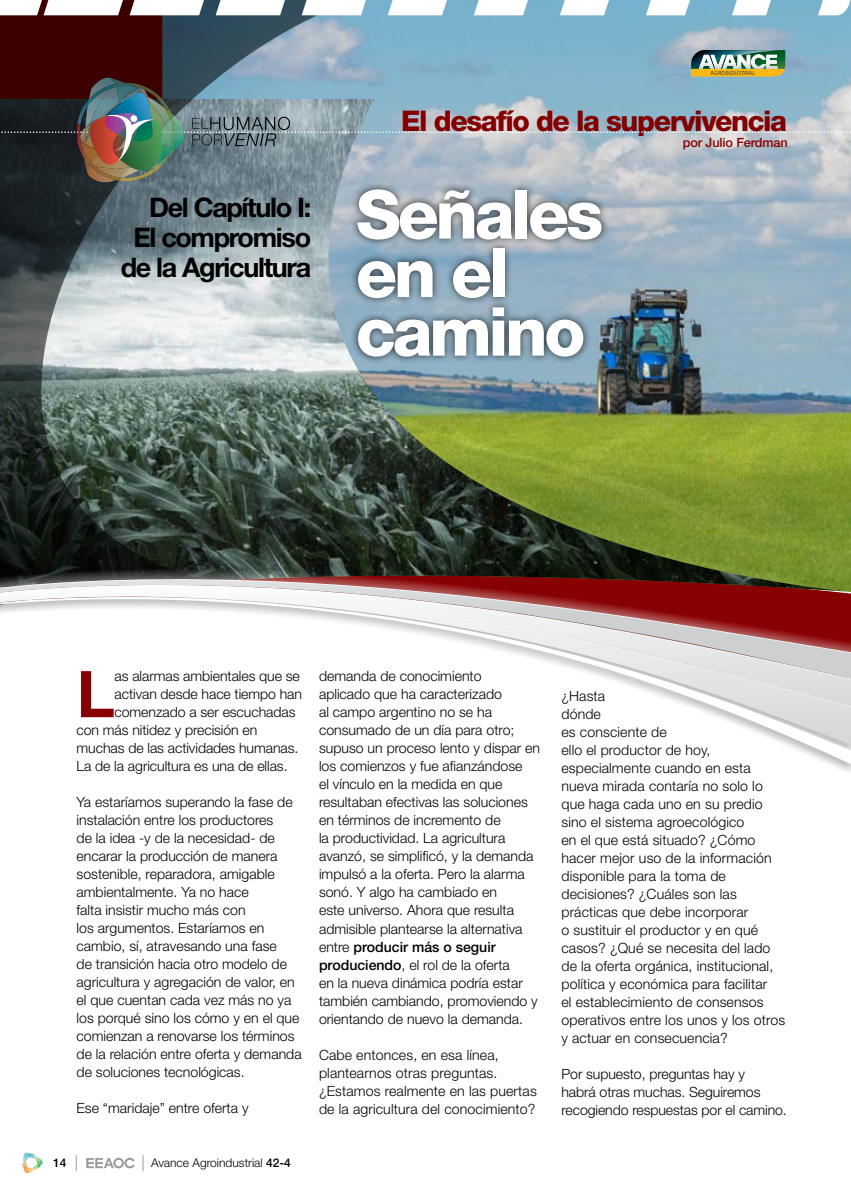
<style>
.page{position:relative;width:851px;height:1191px;background:#fff}
.page>*{position:absolute;margin:0;border:0;box-sizing:border-box;transform-origin:0 0}
.t1{font:800 67.5px/58.5px "Helvetica Neue LT Std";letter-spacing:-.05em;color:#fff}
.t2{font:700 64.5px "Helvetica Neue LT Std";color:#880102}
.t3{font:800 28.5px "Helvetica Neue LT Std";letter-spacing:-.05em;color:#820000}
.t4{font:700 27px/30px "Helvetica Neue LT Std";letter-spacing:-.05em;color:#000;text-align:right}
.t5{font:300 14.1px/18px "Helvetica Neue LT Std";color:#000}
.t6{font:500 12.75px "Helvetica Neue LT Std";letter-spacing:-.01em;color:#880102}
.t7{font:300 12px "Helvetica Neue LT Std";color:#000}
.t8{font:500 12px "Helvetica Neue LT Std";color:#000}
.t9{font:5.85px "Myriad Pro";color:#414042}
.s1{font-weight:500}
</style>
<div class="page">
<svg style="left:86px;top:1157px;width:49px;height:11px"></svg>
<svg style="left:23px;top:1152px;width:20px;height:21px"></svg>
<svg style="left:143px;top:1155px;width:1px;height:16px"></svg>
<svg style="left:76px;top:1155px;width:1px;height:16px"></svg>
<img style="left:617px;top:0;width:233px;height:79px">
<img style="left:617px;top:182px;width:233px;height:387px">
<img style="left:0;top:0;width:617px;height:569px">
<div style="left:349px;top:181px;width:260px;height:184px;background:#000;opacity:.75"></div>
<svg style="left:691px;top:50px;width:94px;height:19px"></svg>
<div style="left:691px;top:69px;width:94px;height:8px;background:#fdb913"></div>
<svg style="left:215px;top:0;width:70px;height:15px"></svg>
<svg style="left:129px;top:0;width:75px;height:15px"></svg>
<svg style="left:731px;top:0;width:39px;height:15px"></svg>
<svg style="left:301px;top:0;width:65px;height:15px"></svg>
<svg style="left:817px;top:0;width:33px;height:15px"></svg>
<svg style="left:0;top:0;width:123px;height:15px"></svg>
<svg style="left:387px;top:0;width:60px;height:15px"></svg>
<svg style="left:645px;top:0;width:44px;height:15px"></svg>
<svg style="left:559px;top:0;width:50px;height:15px"></svg>
<svg style="left:473px;top:0;width:55px;height:15px"></svg>
<img style="left:86px;top:78px;width:33px;height:1px">
<svg style="left:0;top:79px;width:851px;height:103px;background:#8a9ca5"></svg>
<div style="left:0;top:569px;width:850px;height:207px;background:#fff;opacity:.75"></div>
<svg style="left:0;top:577px;width:850px;height:3px;background:#643c2e"></svg>
<svg style="left:0;top:580px;width:850px;height:5px;background:#925d54"></svg>
<svg style="left:0;top:745px;width:850px;height:19px"></svg>
<svg style="left:0;top:585px;width:850px;height:7px"></svg>
<svg style="left:0;top:592px;width:850px;height:153px"></svg>
<h3 class="t4" style="left:121px;top:192px;width:192px">Del Capítulo I:<br>El compromiso de la Agricultura</h3>
<p class="t9" style="left:710px;top:69px;width:46px">AGROINDUSTRIAL</p>
<h3 class="t3" style="left:401px;top:104px;width:387px">El desafío de la supervivencia</h3>
<p class="t6" style="left:682px;top:135px;width:107px">por Julio Ferdman</p>
<h1 class="t1" style="left:356px;top:185px;width:249px">Señales en el camino</h1>
<h2 class="t2" style="left:77px;top:654px;width:40px">L</h2>
<p class="t5" style="left:114px;top:667px;width:187px">as alarmas ambientales que se</p>
<p class="t5" style="left:114px;top:685px;width:189px">activan desde hace tiempo han</p>
<p class="t5" style="left:114px;top:703px;width:182px">comenzado a ser escuchadas</p>
<p class="t5" style="left:77px;top:721px;width:182px">con más nitidez y precisión en</p>
<p class="t5" style="left:77px;top:739px;width:223px">muchas de las actividades humanas.</p>
<p class="t5" style="left:77px;top:757px;width:212px">La de la agricultura es una de ellas.</p>
<p class="t5" style="left:77px;top:793px;width:226px">Ya estaríamos superando la fase de instalación entre los productores<br>de la idea -y de la necesidad- de encarar la producción de manera sostenible, reparadora, amigable ambientalmente. Ya no hace<br>falta insistir mucho más con<br>los argumentos. Estaríamos en cambio, sí, atravesando una fase<br>de transición hacia otro modelo de agricultura y agregación de valor, en el que cuentan cada vez más no ya los porqué sino los cómo y en el que comienzan a renovarse los términos de la relación entre oferta y demanda de soluciones tecnológicas.</p>
<p class="t5" style="left:77px;top:1099px;width:173px">Ese “maridaje” entre oferta y</p>
<p class="t8" style="left:53px;top:1156px;width:15px">14</p>
<p class="t7" style="left:151px;top:1155px;width:141px">Avance Agroindustrial <span class="s1">42-4</span></p>
<p class="t5" style="left:319px;top:667px;width:222px">demanda de conocimiento<br>aplicado que ha caracterizado<br>al campo argentino no se ha consumado de un día para otro; supuso un proceso lento y dispar en los comienzos y fue afianzándose<br>el vínculo en la medida en que resultaban efectivas las soluciones en términos de incremento de<br>la productividad. La agricultura avanzó, se simplificó, y la demanda impulsó a la oferta. Pero la alarma sonó. Y algo ha cambiado en<br>este universo. Ahora que resulta admisible plantearse la alternativa entre <span class="s1">producir más o seguir produciendo</span>, el rol de la oferta<br>en la nueva dinámica podría estar también cambiando, promoviendo y orientando de nuevo la demanda.</p>
<p class="t5" style="left:319px;top:1045px;width:219px">Cabe entonces, en esa línea, plantearnos otras preguntas. ¿Estamos realmente en las puertas de la agricultura del conocimiento?</p>
<p class="t5" style="left:561px;top:686px;width:225px">¿Hasta<br>dónde<br>es consciente de<br>ello el productor de hoy, especialmente cuando en esta nueva mirada contaría no solo lo que haga cada uno en su predio sino el sistema agroecológico<br>en el que está situado? ¿Cómo hacer mejor uso de la información disponible para la toma de decisiones? ¿Cuáles son las prácticas que debe incorporar<br>o sustituir el productor y en qué casos? ¿Qué se necesita del lado de la oferta orgánica, institucional, política y económica para facilitar<br>el establecimiento de consensos operativos entre los unos y los otros y actuar en consecuencia?</p>
<p class="t5" style="left:561px;top:1064px;width:227px">Por supuesto, preguntas hay y<br>habrá otras muchas. Seguiremos recogiendo respuestas por el camino.</p>
</div>
